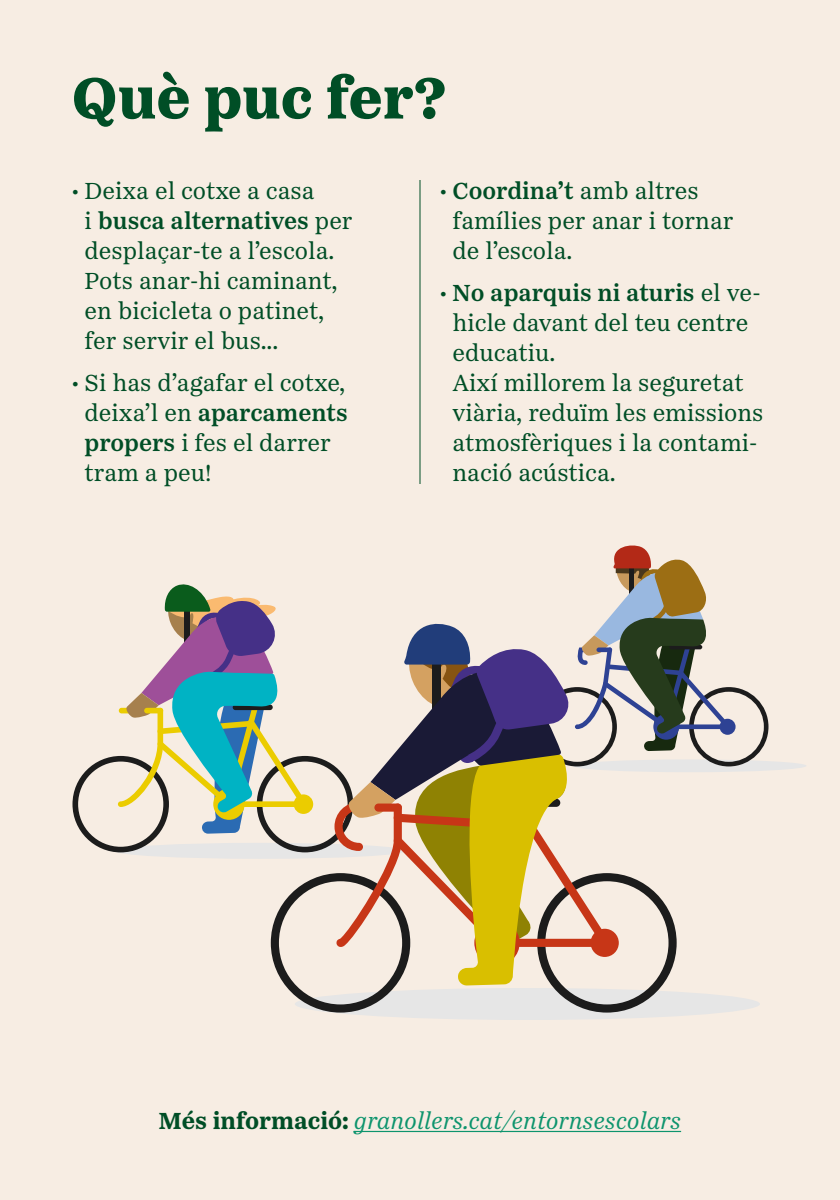
<style>
.page{position:relative;width:840px;height:1200px;background:#f7ede3}
.page>*{position:absolute;margin:0;border:0;box-sizing:border-box;transform-origin:0 0}
.Titular{font:800 60px "Passenger Serif";color:#004e26}
.t1{font:24px/30px "Passenger Serif";color:#004e26}
.t2{font:italic 24px "Passenger Serif";color:#0d946d}
.s1{font-weight:600}
.s2{font-weight:700;font-style:normal;color:#004e26}
</style>
<div class="page">
<div style="left:295px;top:988px;width:465px;height:32px;background:#e6e6e6;border-radius:50%"></div>
<div style="left:573px;top:759px;width:234px;height:13px;background:#e6e6e6;border-radius:50%"></div>
<svg style="left:72px;top:545px;width:697px;height:468px"></svg>
<hr style="left:354px;top:1131px;width:327px;height:1px;background:#0d946d">
<hr style="left:420px;top:180px;width:1px;height:304px;background:#004e26">
<p class="Titular" style="left:72px;top:59px;width:376px">Què puc fer?</p>
<p class="t1" style="left:85px;top:175px;width:270px;text-indent:-13px">• Deixa el cotxe a casa<br>i <span class="s1">busca alternatives</span> per desplaçar-te a l’escola.<br>Pots anar-hi caminant, en bicicleta o patinet, fer servir el bus...</p>
<p class="t1" style="left:85px;top:367px;width:265px;text-indent:-13px">• Si has d’agafar el cotxe, deixa’l en <span class="s1">aparcaments propers</span> i fes el darrer tram a peu!</p>
<p class="t1" style="left:453px;top:175px;width:283px;text-indent:-13px">• <span class="s1">Coordina’t</span> amb altres famílies per anar i tornar de l’escola.</p>
<p class="t1" style="left:453px;top:277px;width:313px;text-indent:-13px">• <span class="s1">No aparquis ni aturis</span> el ve&shy;hicle davant del teu centre educatiu.<br>Així millorem la seguretat viària, reduïm les emissions atmosfèriques i la contami&shy;nació acústica.</p>
<p class="t2" style="left:159px;top:1105px;width:524px"><span class="s2">Més informació:</span> granollers.cat/entornsescolars</p>
</div>
